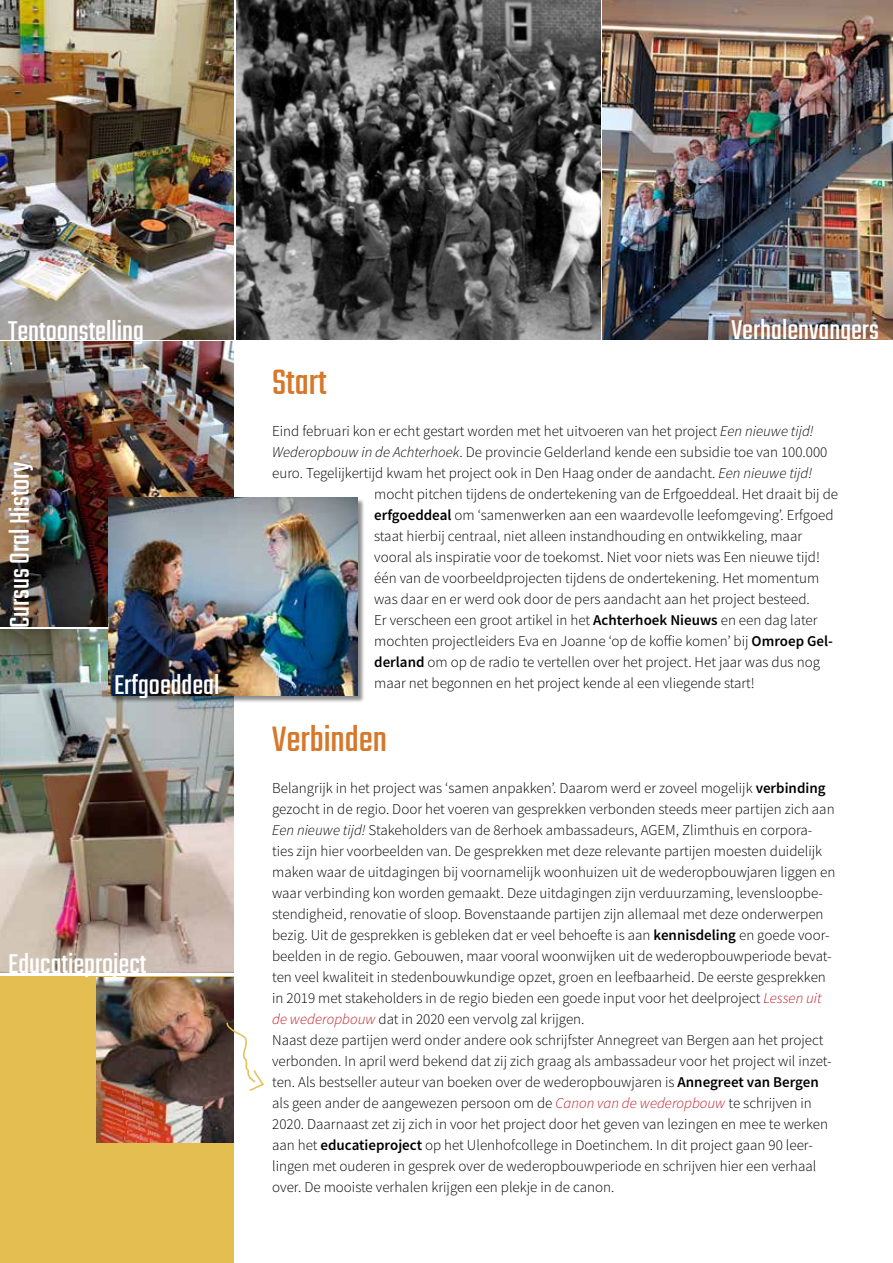
<style>
.page{position:relative;width:893px;height:1263px;background:#fff}
.page>*{position:absolute;margin:0;border:0;box-sizing:border-box;transform-origin:0 0}
.t1{font:39px "Teko";color:#d6772a}
.t2{font:30px "Teko";color:#fff}
.t3{font:300 15px/21px "Source Sans Pro";color:#000}
.s1{font-style:italic}
.s2{font-weight:600}
.s3{font-style:italic;color:#bf1823}
</style>
<div class="page">
<img style="left:0;top:342px;width:234px;height:284px">
<img style="left:0;top:629px;width:234px;height:343px">
<div style="left:0;top:977px;width:234px;height:286px;background:#e4be51"></div>
<img style="left:603px;top:0;width:290px;height:339px">
<img style="left:0;top:0;width:234px;height:339px">
<img style="left:236px;top:0;width:365px;height:339px">
<div style="left:109px;top:498px;width:256px;height:205px;background:#000;opacity:.45"></div>
<img style="left:109px;top:497px;width:248px;height:198px">
<img style="left:96px;top:977px;width:138px;height:166px">
<svg style="left:226px;top:1021px;width:38px;height:71px"></svg>
<h2 class="t2" style="left:8px;top:314px;width:137px">Tentoonstelling</h2>
<h2 class="t2" style="left:3px;top:628px;width:168px;rotate:-90deg">Cursus Oral History</h2>
<h2 class="t2" style="left:114px;top:668px;width:107px">Erfgoeddeal</h2>
<h2 class="t2" style="left:8px;top:947px;width:140px">Educatieproject</h2>
<h2 class="t2" style="left:731px;top:313px;width:149px">Verhalenvangers</h2>
<h1 class="t1" style="left:272px;top:360px;width:56px">Start</h1>
<p class="t3" style="left:272px;top:420px;width:543px">Eind februari kon er echt gestart worden met het uitvoeren van het project <span class="s1">Een nieuwe tijd!</span></p>
<p class="t3" style="left:272px;top:441px;width:557px"><span class="s1">Wederopbouw in de Achterhoek</span>. De provincie Gelderland kende een subsidie toe van 100.000</p>
<p class="t3" style="left:272px;top:462px;width:541px">euro. Tegelijkertijd kwam het project ook in Den Haag onder de aandacht. <span class="s1">Een nieuwe tijd!</span></p>
<p class="t3" style="left:374px;top:483px;width:465px">mocht pitchen tijdens de ondertekening van de Erfgoeddeal. Het draait bij de</p>
<p class="t3" style="left:374px;top:504px;width:461px"><span class="s2">erfgoeddeal</span> om ‘samenwerken aan een waardevolle leefomgeving’. Erfgoed</p>
<p class="t3" style="left:374px;top:525px;width:429px">staat hierbij centraal, niet alleen instandhouding en ontwikkeling, maar</p>
<p class="t3" style="left:374px;top:546px;width:447px">vooral als inspiratie voor de toekomst. Niet voor niets was Een nieuwe tijd!</p>
<p class="t3" style="left:374px;top:567px;width:446px">één van de voorbeeldprojecten tijdens de ondertekening. Het momentum</p>
<p class="t3" style="left:374px;top:588px;width:437px">was daar en er werd ook door de pers aandacht aan het project besteed.</p>
<p class="t3" style="left:374px;top:609px;width:445px">Er verscheen een groot artikel in het <span class="s2">Achterhoek Nieuws</span> en een dag later</p>
<p class="t3" style="left:374px;top:630px;width:460px">mochten projectleiders Eva en Joanne ‘op de koffie komen’ bij <span class="s2">Omroep Gel-</span></p>
<p class="t3" style="left:374px;top:651px;width:447px"><span class="s2">derland</span> om op de radio te vertellen over het project. Het jaar was dus nog</p>
<p class="t3" style="left:374px;top:672px;width:382px">maar net begonnen en het project kende al een vliegende start!</p>
<h1 class="t1" style="left:272px;top:717px;width:117px">Verbinden</h1>
<p class="t3" style="left:272px;top:777px;width:565px">Belangrijk in het project was ‘samen anpakken’. Daarom werd er zoveel mogelijk <span class="s2">verbinding </span>gezocht in de regio. Door het voeren van gesprekken verbonden steeds meer partijen zich aan <span class="s1">Een nieuwe tijd!</span> Stakeholders van de 8erhoek ambassadeurs, AGEM, Zlimthuis en corpora&shy;ties zijn hier voorbeelden van. De gesprekken met deze relevante partijen moesten duidelijk maken waar de uitdagingen bij voornamelijk woonhuizen uit de wederopbouwjaren liggen en waar verbinding kon worden gemaakt. Deze uitdagingen zijn verduurzaming, levensloopbe&shy;stendigheid, renovatie of sloop. Bovenstaande partijen zijn allemaal met deze onderwerpen bezig. Uit de gesprekken is gebleken dat er veel behoefte is aan <span class="s2">kennisdeling</span> en goede voor&shy;beelden in de regio. Gebouwen, maar vooral woonwijken uit de wederopbouwperiode bevat&shy;ten veel kwaliteit in stedenbouwkundige opzet, groen en leefbaarheid. De eerste gesprekken in 2019 met stakeholders in de regio bieden een goede input voor het deelproject <span class="s3">Lessen uit de wederopbouw</span> dat in 2020 een vervolg zal krijgen.<br>Naast deze partijen werd onder andere ook schrijfster Annegreet van Bergen aan het project verbonden. In april werd bekend dat zij zich graag als ambassadeur voor het project wil inzet&shy;ten. Als bestseller auteur van boeken over de wederopbouwjaren is <span class="s2">Annegreet van Bergen </span>als geen ander de aangewezen persoon om de <span class="s3">Canon van de wederopbouw</span> te schrijven in 2020. Daarnaast zet zij zich in voor het project door het geven van lezingen en mee te werken aan het <span class="s2">educatieproject</span> op het Ulenhofcollege in Doetinchem. In dit project gaan 90 leer&shy;lingen met ouderen in gesprek over de wederopbouwperiode en schrijven hier een verhaal over. De mooiste verhalen krijgen een plekje in de canon.</p>
</div>
